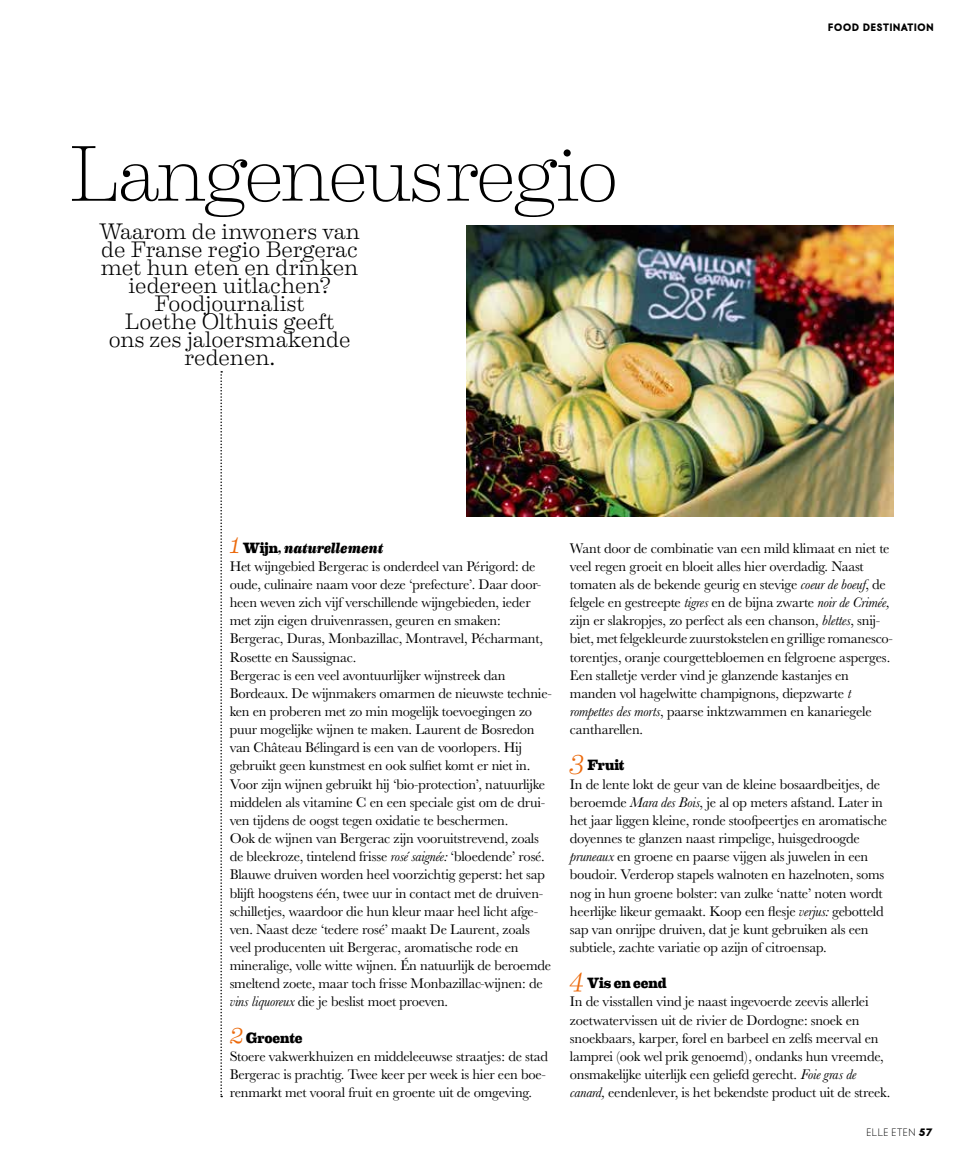
<style>
.page{position:relative;width:957px;height:1161px;background:#fff}
.page>*{position:absolute;margin:0;border:0;box-sizing:border-box;transform-origin:0 0}
.t1{font:100 79.2px "Eames Century Modern";letter-spacing:-.05em;color:#000}
.t2{font:300 22.5px/18px "Eames Century Modern";letter-spacing:-.005em;color:#000;text-align:center}
.t3{font:800 15px "Eames Century Modern";letter-spacing:-.005em;color:#000}
.t4{font:italic 800 15px "Eames Century Modern";letter-spacing:-.005em;color:#000}
.t5{font:14.4px/18.1px "Baskerville No 2";letter-spacing:-.015em;color:#000}
.t6{font:800 9.75px "Elle Nova C";letter-spacing:.1em;color:#000}
.t7{font:9.75px "Elle Nova C";letter-spacing:.1em;color:#000}
.s1{font-weight:300;font-size:27px;color:#eb690b}
.s2{font-style:normal}
.s3{font-style:italic}
.s4{font-weight:300;font-style:italic;font-size:27px;color:#eb690b}
.s5{font-weight:800}
</style>
<div class="page">
<img style="left:466px;top:226px;width:427px;height:290px">
<svg style="left:220px;top:371px;width:2px;height:726px"></svg>
<h1 class="t1" style="left:68px;top:114px;width:552px">Langeneusregio</h1>
<h2 class="t2" style="left:99px;top:221px;width:263px">Waarom de inwoners van de Franse regio Bergerac met hun eten en drinken iedereen uitlachen?<br>Foodjournalist<br>Loethe Olthuis geeft<br>ons zes jaloersmakende redenen.</h2>
<p class="t6" style="left:828px;top:22px;width:107px">FOOD DESTINATION</p>
<p class="t4" style="left:230px;top:536px;width:155px"><span class="s1">1</span> <span class="s2">Wijn,</span> naturellement</p>
<p class="t5" style="left:230px;top:557px;width:324px">Het wijngebied Bergerac is onderdeel van Périgord: de oude, culinaire naam voor deze ‘prefecture’. Daar door&shy;heen weven zich vijf verschillende wijngebieden, ieder met zijn eigen druivenrassen, geuren en smaken:<br>Bergerac, Duras, Monbazillac, Montravel, Pécharmant, Rosette en Saussignac.<br>Bergerac is een veel avontuurlijker wijnstreek dan Bordeaux. De wijnmakers omarmen de nieuwste technie&shy;ken en proberen met zo min mogelijk toevoegingen zo puur mogelijke wijnen te maken. Laurent de Bosredon van Château Bélingard is een van de voorlopers. Hij gebruikt geen kunstmest en ook sulfiet komt er niet in.<br>Voor zijn wijnen gebruikt hij ‘bio-protection’, natuurlijke middelen als vitamine C en een speciale gist om de drui&shy;ven tijdens de oogst tegen oxidatie te beschermen.<br>Ook de wijnen van Bergerac zijn vooruitstrevend, zoals de bleekroze, tintelend frisse <span class="s3">rosé saignée:</span> ‘bloedende’ rosé.<br>Blauwe druiven worden heel voorzichtig geperst: het sap blijft hoogstens één, twee uur in contact met de druiven&shy;schilletjes, waardoor die hun kleur maar heel licht afge&shy;ven. Naast deze ‘tedere rosé’ maakt De Laurent, zoals veel producenten uit Bergerac, aromatische rode en mineralige, volle witte wijnen. Én natuurlijk de beroemde smeltend zoete, maar toch frisse Monbazillac-wijnen: de <span class="s3">vins liquoreux</span> die je beslist moet proeven.</p>
<p class="t3" style="left:230px;top:1026px;width:74px"><span class="s4">2</span> Groente</p>
<p class="t5" style="left:230px;top:1047px;width:320px">Stoere vakwerkhuizen en middeleeuwse straatjes: de stad<br>Bergerac is prachtig. Twee keer per week is hier een boe&shy;renmarkt met vooral fruit en groente uit de omgeving.</p>
<p class="t5" style="left:570px;top:539px;width:325px">Want door de combinatie van een mild klimaat en niet te veel regen groeit en bloeit alles hier overdadig. Naast tomaten als de bekende geurig en stevige <span class="s3">coeur de boeuf</span>, de felgele en gestreepte <span class="s3">tigres</span> en de bijna zwarte <span class="s3">noir de Crimée, </span>zijn er slakropjes, zo perfect als een chanson, <span class="s3">blettes</span>, snij&shy;biet, met felgekleurde zuurstokstelen en grillige romanesco&shy;torentjes, oranje courgettebloemen en felgroene asperges.<br>Een stalletje verder vind je glanzende kastanjes en manden vol hagelwitte champignons, diepzwarte <span class="s3">t rompettes des morts</span>, paarse inktzwammen en kanariegele cantharellen.</p>
<p class="t3" style="left:570px;top:754px;width:56px"><span class="s4">3</span> Fruit</p>
<p class="t5" style="left:570px;top:775px;width:319px">In de lente lokt de geur van de kleine bosaardbeitjes, de beroemde <span class="s3">Mara des Bois</span>, je al op meters afstand. Later in het jaar liggen kleine, ronde stoofpeertjes en aromatische doyennes te glanzen naast rimpelige, huisgedroogde <span class="s3">pruneaux</span> en groene en paarse vijgen als juwelen in een boudoir. Verderop stapels walnoten en hazelnoten, soms nog in hun groene bolster: van zulke ‘natte’ noten wordt heerlijke likeur gemaakt. Koop een flesje <span class="s3">verjus:</span> gebotteld sap van onrijpe druiven, dat je kunt gebruiken als een subtiele, zachte variatie op azijn of citroensap.</p>
<p class="t3" style="left:570px;top:972px;width:98px"><span class="s4">4</span> Vis en eend</p>
<p class="t5" style="left:570px;top:993px;width:322px">In de visstallen vind je naast ingevoerde zeevis allerlei zoetwatervissen uit de rivier de Dordogne: snoek en snoekbaars, karper, forel en barbeel en zelfs meerval en lamprei (ook wel prik genoemd), ondanks hun vreemde, onsmakelijke uiterlijk een geliefd gerecht. <span class="s3">Foie gras de canard,</span> eendenlever, is het bekendste product uit de streek.</p>
<p class="t7" style="left:867px;top:1126px;width:67px">ELLE ETEN <span class="s5">57</span></p>
</div>
